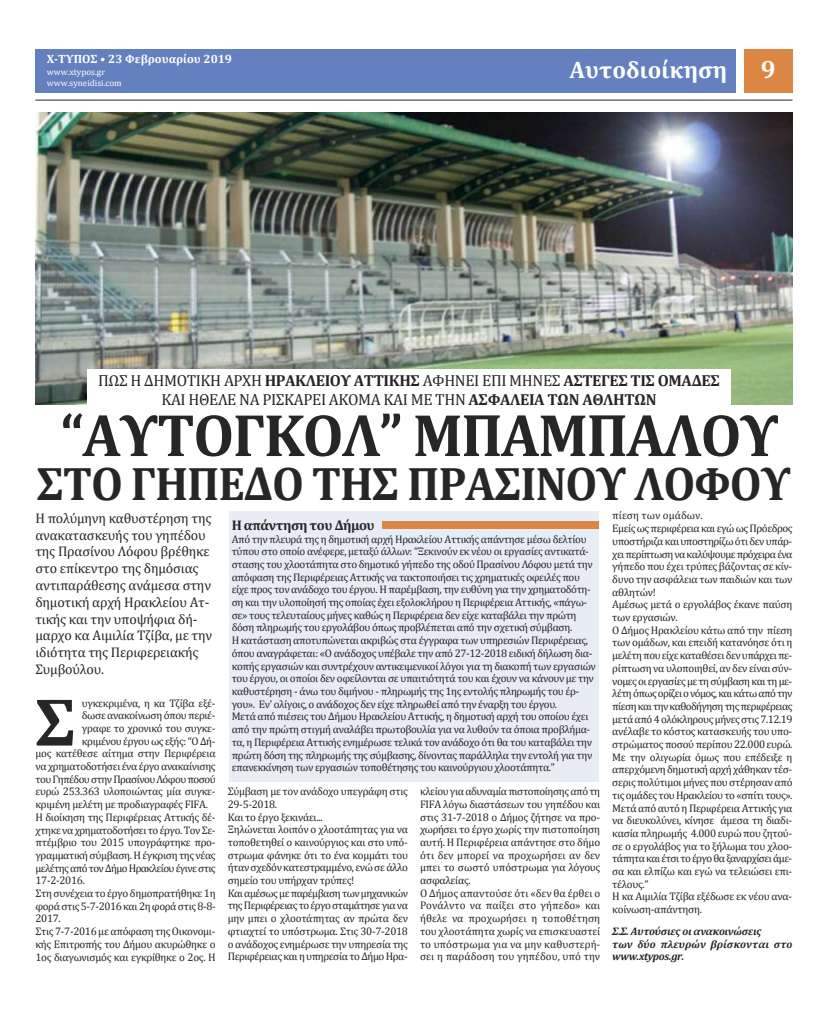
<style>
.page{position:relative;width:828px;height:1012px;background:#fff}
.page>*{position:absolute;margin:0;border:0;box-sizing:border-box;transform-origin:0 0}
.t1{font:700 68.4px "Cambria";color:#272627}
.t2{font:700 60.6px "Cambria";letter-spacing:-.025em;color:#272627}
.t3{font:700 47.3px "Cambria";letter-spacing:-.025em;color:#272627}
.t4{font:700 25px "Cambria";color:#fff}
.t5{font:700 24px "Cambria";color:#fff}
.t6{font:16px/19.2px "Cambria";letter-spacing:-.025em;color:#272627;text-align:center}
.t7{font:14px/16.8px "Cambria";letter-spacing:-.015em;color:#272627}
.t8{font:700 14px "Cambria";letter-spacing:-.035em;color:#272627}
.t9{font:700 12px "Cambria";color:#fff}
.t10{font:11px/12.7px "Cambria";letter-spacing:-.035em;color:#272627}
.t11{font:11px/12.7px "Cambria";letter-spacing:-.015em;color:#272627}
.t12{font:11px "Cambria";letter-spacing:-.055em;color:#272627}
.t13{font:italic 700 11px/12.7px "Cambria";letter-spacing:-.025em;color:#272627}
.t14{font:9px/10.8px "Cambria";color:#fff}
.s1{font-weight:700}
</style>
<div class="page">
<div style="left:744px;top:50px;width:48px;height:43px;background:#dc8644"></div>
<div style="left:35px;top:50px;width:701px;height:43px;background:#6480be"></div>
<hr style="left:35px;top:100px;width:757px;height:1px;background:#272627">
<img style="left:35px;top:112px;width:757px;height:293px">
<div style="left:87px;top:369px;width:643px;height:48px;background:#fff"></div>
<div style="left:229px;top:511px;width:369px;height:271px;background:#e8ecf5"></div>
<div style="left:382px;top:521px;width:216px;height:8px;background:#dc8644"></div>
<p class="t9" style="left:47px;top:52px;width:187px">Χ-ΤΥΠΟΣ • 23 Φεβρουαρίου 2019</p>
<p class="t14" style="left:47px;top:67px;width:77px">www.xtypos.gr www.syneidisi.com</p>
<h3 class="t5" style="left:569px;top:55px;width:159px">Αυτοδιοίκηση</h3>
<h3 class="t4" style="left:761px;top:54px;width:16px">9</h3>
<h3 class="t6" style="left:98px;top:371px;width:623px">ΠΩΣ Η ΔΗΜΟΤΙΚΗ ΑΡΧΗ <span class="s1">ΗΡΑΚΛΕΙΟΥ ΑΤΤΙΚΗΣ</span> ΑΦΗΝΕΙ ΕΠΙ ΜΗΝΕΣ <span class="s1">ΑΣΤΕΓΕΣ ΤΙΣ ΟΜΑΔΕΣ<br></span>ΚΑΙ ΗΘΕΛΕ ΝΑ ΡΙΣΚΑΡΕΙ ΑΚΟΜΑ ΚΑΙ ΜΕ ΤΗΝ <span class="s1">ΑΣΦΑΛΕΙΑ ΤΩΝ ΑΘΛΗΤΩΝ</span></h3>
<h2 class="t2" style="left:61px;top:398px;width:720px">“ΑΥΤΟΓΚΟΛ” ΜΠΑΜΠΑΛΟΥ</h2>
<h3 class="t3" style="left:37px;top:455px;width:756px">ΣΤΟ ΓΗΠΕΔΟ ΤΗΣ ΠΡΑΣΙΝΟΥ ΛΟΦΟΥ</h3>
<p class="t8" style="left:232px;top:517px;width:144px">Η απάντηση του Δήμου</p>
<p class="t10" style="left:232px;top:532px;width:366px">Από την πλευρά της η δημοτική αρχή Ηρακλείου Αττικής απάντησε μέσω δελτίου τύπου στο οποίο ανέφερε, μεταξύ άλλων: “Ξεκινούν εκ νέου οι εργασίες αντικατά&shy;στασης του χλοοτάπητα στο δημοτικό γήπεδο της οδού Πρασίνου Λόφου μετά την απόφαση της Περιφέρειας Αττικής να τακτοποιήσει τις χρηματικές οφειλές που είχε προς τον ανάδοχο του έργου. Η παρέμβαση, την ευθύνη για την χρηματοδότη&shy;ση και την υλοποίησή της οποίας έχει εξολοκλήρου η Περιφέρεια Αττικής, «πάγω&shy;σε» τους τελευταίους μήνες καθώς η Περιφέρεια δεν είχε καταβάλει την πρώτη δόση πληρωμής του εργολάβου όπως προβλέπεται από την σχετική σύμβαση.<br>Η κατάσταση αποτυπώνεται ακριβώς στα έγγραφα των υπηρεσιών Περιφέρειας, όπου αναγράφεται: «Ο ανάδοχος υπέβαλε την από 27-12-2018 ειδική δήλωση δια&shy;κοπής εργασιών και συντρέχουν αντικειμενικοί λόγοι για τη διακοπή των εργασιών του έργου, οι οποίοι δεν οφείλονται σε υπαιτιότητά του και έχουν να κάνουν με την καθυστέρηση - άνω του διμήνου - πληρωμής της 1ης εντολής πληρωμής του έρ&shy;γου». Εν’ ολίγοις, ο ανάδοχος δεν είχε πληρωθεί από την έναρξη του έργου.<br>Μετά από πιέσεις του Δήμου Ηρακλείου Αττικής, η δημοτική αρχή του οποίου έχει από την πρώτη στιγμή αναλάβει πρωτοβουλία για να λυθούν τα όποια προβλήμα&shy;τα, η Περιφέρεια Αττικής ενημέρωσε τελικά τον ανάδοχο ότι θα του καταβάλει την πρώτη δόση της πληρωμής της σύμβασης, δίνοντας παράλληλα την εντολή για την επανεκκίνηση των εργασιών τοποθέτησης του καινούργιου χλοοτάπητα.”</p>
<p class="t10" style="left:612px;top:509px;width:182px">πίεση των ομάδων.<br>Εμείς ως περιφέρεια και εγώ ως Πρόεδρος υποστήριζα καιυποστηρίζω ότιδεν υπάρ&shy;χειπερίπτωση να καλύψουμε πρόχειρα ένα γήπεδο που έχει τρύπες βάζοντας σε κίν&shy;δυνο την ασφάλεια των παιδιών και των αθλητών!<br>Αμέσως μετά ο εργολάβος έκανε παύση των εργασιών.<br>Ο Δήμος Ηρακλείου κάτω από την πίεση των ομάδων, και επειδή κατανόησε ότι η μελέτη που είχε καταθέσειδεν υπάρχειπε&shy;ρίπτωση να υλοποιηθεί, αν δεν είναισύν&shy;νομες οι εργασίες με τη σύμβαση καιτη με&shy;λέτη όπως ορίζειο νόμος, καικάτω από την πίεση καιτην καθοδήγηση της περιφέρειας μετά από 4 ολόκληρους μήνες στις 7.12.19 ανέλαβε το κόστος κατασκευής του υπο&shy;στρώματος ποσού περίπου 22.000 ευρώ.<br>Με την ολιγωρία όμως που επέδειξε η απερχόμενη δημοτική αρχή χάθηκαν τέσ&shy;σερις πολύτιμοιμήνες που στέρησαν από τις ομάδες του Ηρακλείου το «σπίτι τους».<br>Μετά από αυτό η Περιφέρεια Αττικής για να διευκολύνει, κίνησε άμεσα τη διαδι&shy;κασία πληρωμής 4.000 ευρώ που ζητού&shy;σε ο εργολάβος για το ξήλωμα του χλοο&shy;τάπητα καιέτσιτο έργο θα ξαναρχίσειάμε&shy;σα και ελπίζω και εγώ να τελειώσει επι&shy;τέλους.”<br>Η κα Αιμιλία Τζίβα εξέδωσε εκ νέου ανα&shy;κοίνωση-απάντηση.</p>
<p class="t13" style="left:612px;top:925px;width:182px">Σ.Σ. Αυτούσιες οι ανακοινώσεις<br>των δύο πλευρών βρίσκονται στο www.xtypos.gr.</p>
<p class="t7" style="left:35px;top:509px;width:178px">Η πολύμηνη καθυστέρηση της ανακατασκευής του γηπέδου της Πρασίνου Λόφου βρέθηκε στο επίκεντρο της δημόσιας αντιπαράθεσης ανάμεσα στην δημοτική αρχή Ηρακλείου Ατ&shy;τικής και την υποψήφια δή&shy;μαρχο κα Αιμιλία Τζίβα, με την ιδιότητα της Περιφερειακής<br>Συμβούλου.</p>
<h1 class="t1" style="left:35px;top:681px;width:42px">Σ</h1>
<p class="t10" style="left:82px;top:696px;width:135px">υγκεκριμένα, η κα Τζίβα εξέ-</p>
<p class="t10" style="left:82px;top:709px;width:135px">δωσε ανακοίνωση όπου περιέ-</p>
<p class="t10" style="left:82px;top:722px;width:135px">γραφε το χρονικό του συγκε-</p>
<p class="t10" style="left:82px;top:734px;width:135px">κριμένου έργου ως εξής: “Ο Δή-</p>
<p class="t10" style="left:35px;top:747px;width:182px">μος κατέθεσε αίτημα στην Περιφέρεια</p>
<p class="t10" style="left:35px;top:760px;width:182px">να χρηματοδοτήσει ένα έργο ανακαίνισης</p>
<p class="t12" style="left:35px;top:772px;width:182px">του Γηπέδου στην Πρασίνου Λόφου ποσού</p>
<p class="t10" style="left:35px;top:785px;width:181px">ευρώ 253.363 υλοποιώντας μία συγκε-</p>
<p class="t10" style="left:35px;top:798px;width:174px">κριμένη μελέτη με προδιαγραφές FIFA.</p>
<p class="t10" style="left:35px;top:810px;width:181px">Η διοίκηση της Περιφέρειας Αττικής δέ-</p>
<p class="t10" style="left:35px;top:823px;width:181px">χτηκε να χρηματοδοτήσειτο έργο. Τον Σε-</p>
<p class="t10" style="left:35px;top:836px;width:181px">πτέμβριο του 2015 υπογράφτηκε προ-</p>
<p class="t10" style="left:35px;top:849px;width:182px">γραμματική σύμβαση. Η έγκριση της νέας</p>
<p class="t12" style="left:35px;top:861px;width:182px">μελέτης από τον Δήμο Ηρακλείου έγινε στις</p>
<p class="t10" style="left:35px;top:874px;width:51px">17-2-2016.</p>
<p class="t10" style="left:35px;top:887px;width:182px">Στη συνέχεια το έργο δημοπρατήθηκε 1η</p>
<p class="t10" style="left:35px;top:899px;width:182px">φορά στις 5-7-2016 και2η φορά στις 8-8-</p>
<p class="t10" style="left:35px;top:912px;width:27px">2017.</p>
<p class="t10" style="left:35px;top:925px;width:181px">Στις 7-7-2016 με απόφαση της Οικονομι-</p>
<p class="t10" style="left:35px;top:937px;width:182px">κής Επιτροπής του Δήμου ακυρώθηκε ο</p>
<p class="t10" style="left:35px;top:950px;width:182px">1ος διαγωνισμός και εγκρίθηκε ο 2ος. Η</p>
<p class="t10" style="left:228px;top:785px;width:182px">Σύμβαση με τον ανάδοχο υπεγράφη στις 29-5-2018.<br>Και το έργο ξεκινάει...<br>Ξηλώνεται λοιπόν ο χλοοτάπητας για να τοποθετηθεί ο καινούργιος και στο υπό&shy;στρωμα φάνηκε ότι το ένα κομμάτι του ήταν σχεδόν κατεστραμμένο, ενώ σε άλλο σημείο του υπήρχαν τρύπες!<br>Καιαμέσως με παρέμβαση των μηχανικών της Περιφέρειας το έργο σταμάτησε για να μην μπει ο χλοοτάπητας αν πρώτα δεν φτιαχτεί το υπόστρωμα. Στις 30-7-2018 ο ανάδοχος ενημέρωσε την υπηρεσία της Περιφέρειας καιη υπηρεσία το Δήμο Ηρα-</p>
<p class="t11" style="left:420px;top:785px;width:182px">κλείου για αδυναμία πιστοποίησης από τη FIFA λόγω διαστάσεων του γηπέδου και στις 31-7-2018 ο Δήμος ζήτησε να προ&shy;χωρήσει το έργο χωρίς την πιστοποίηση αυτή. Η Περιφέρεια απάντησε στο δήμο ότι δεν μπορεί να προχωρήσει αν δεν μπει το σωστό υπόστρωμα για λόγους ασφαλείας.<br>Ο Δήμος απαντούσε ότι «δεν θα έρθει ο Ρονάλντο να παίξει στο γήπεδο» και ήθελε να προχωρήσει η τοποθέτηση του χλοοτάπητα χωρίς να επισκευαστεί το υπόστρωμα για να μην καθυστερή&shy;σει η παράδοση του γηπέδου, υπό την</p>
</div>
